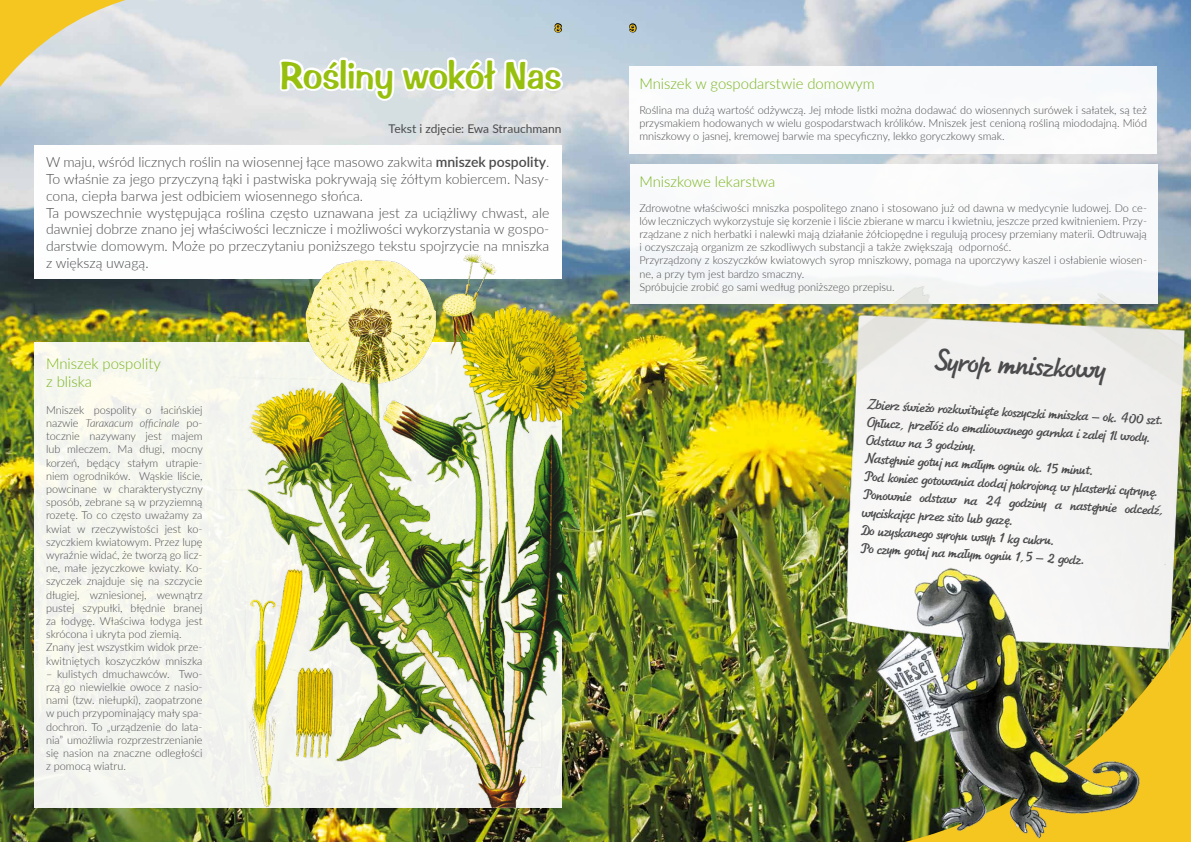
<style>
.page{position:relative;width:1191px;height:842px;background:#fff}
.page>*{position:absolute;margin:0;border:0;box-sizing:border-box;transform-origin:0 0}
.t1{font:36px "Populus EFN";color:#97bf0d}
.t2{font:italic 31px "Studio Script EFN";color:#4b4b4d}
.t3{font:italic 15px/18px "Studio Script EFN";color:#4b4b4d}
.t4{font:300 15px/18px "Lato";color:#7ab51d}
.t5{font:300 14px/16.8px "Lato";color:#4b4b4d}
.t6{font:12px "Lato";letter-spacing:-.005em;color:#4b4b4d}
.t7{font:300 11px/13.2px "Lato";color:#4b4b4d}
.t8{font:10px "Populus EFN";color:#f5c620}
.s1{font-weight:600}
.s2{font-style:italic}
</style>
<div class="page">
<img style="left:0;top:0;width:1191px;height:842px">
<svg style="left:0;top:0;width:171px;height:134px;background:#dad6bc"></svg>
<div style="left:1169px;top:690px;width:22px;height:152px;background:#f5c620"></div>
<div style="left:34px;top:342px;width:527px;height:466px;background:#f4f6ef"></div>
<svg style="left:628px;top:23px;width:9px;height:10px"></svg>
<div style="left:629px;top:66px;width:528px;height:87px;background:#fff"></div>
<svg style="left:277px;top:0;width:288px;height:842px;background:#c7cfc8"></svg>
<div style="left:34px;top:146px;width:527px;height:133px;background:#fff"></div>
<img style="left:225px;top:234px;width:369px;height:582px">
<div style="left:630px;top:164px;width:527px;height:139px;background:#fff"></div>
<img style="left:786px;top:277px;width:405px;height:413px">
<img style="left:803px;top:548px;width:366px;height:294px">
<p class="t8" style="left:555px;top:21px;width:8px">8</p>
<p class="t8" style="left:629px;top:21px;width:8px">9</p>
<h1 class="t1" style="left:280px;top:51px;width:283px">Rośliny wokół Nas</h1>
<h3 class="t4" style="left:639px;top:74px;width:237px">Mniszek w gospodarstwie domowym</h3>
<p class="t7" style="left:639px;top:103px;width:509px;text-align:justify">Roślina ma dużą wartość odżywczą. Jej młode listki można dodawać do wiosennych surówek i sałatek, są też przysmakiem hodowanych w wielu gospodarstwach królików. Mniszek jest cenioną rośliną miododajną. Miód mniszkowy o jasnej, kremowej barwie ma specyficzny, lekko goryczkowy smak.</p>
<h3 class="t4" style="left:639px;top:172px;width:137px">Mniszkowe lekarstwa</h3>
<p class="t6" style="left:388px;top:120px;width:175px">Tekst i zdjęcie: Ewa Strauchmann</p>
<p class="t5" style="left:46px;top:153px;width:505px">W maju, wśród licznych roślin na wiosennej łące masowo zakwita <span class="s1">mniszek pospolity</span>.<br>To właśnie za jego przyczyną łąki i pastwiska pokrywają się żółtym kobiercem. Nasy&shy;cona, ciepła barwa jest odbiciem wiosennego słońca.<br>Ta powszechnie występująca roślina często uznawana jest za uciążliwy chwast, ale dawniej dobrze znano jej właściwości lecznicze i możliwości wykorzystania w gospo&shy;darstwie domowym. Może po przeczytaniu poniższego tekstu spojrzycie na mniszka z większą uwagą.</p>
<p class="t7" style="left:639px;top:201px;width:509px">Zdrowotne właściwości mniszka pospolitego znano i stosowano już od dawna w medycynie ludowej. Do ce&shy;lów leczniczych wykorzystuje się korzenie i liście zbierane w marcu i kwietniu, jeszcze przed kwitnieniem. Przy&shy;rządzane z nich herbatki i nalewki mają działanie żółciopędne i regulują procesy przemiany materii. Odtruwają i oczyszczają organizm ze szkodliwych substancji a także zwiększają odporność.<br>Przyrządzony z koszyczków kwiatowych syrop mniszkowy, pomaga na uporczywy kaszel i osłabienie wiosen&shy;ne, a przy tym jest bardzo smaczny.<br>Spróbujcie zrobić go sami według poniższego przepisu.</p>
<h3 class="t4" style="left:46px;top:354px;width:116px">Mniszek pospolity z bliska</h3>
<p class="t7" style="left:46px;top:403px;width:158px">Mniszek pospolity o łacińskiej nazwie <span class="s2">Taraxacum officinale</span> po&shy;tocznie nazywany jest majem lub mleczem. Ma długi, mocny korzeń, będący stałym utrapie&shy;niem ogrodników. Wąskie liście, powcinane w charakterystyczny sposób, zebrane są w przyziemną rozetę. To co często uważamy za kwiat w rzeczywistości jest ko&shy;szyczkiem kwiatowym. Przez lupę wyraźnie widać, że tworzą go licz&shy;ne, małe języczkowe kwiaty. Ko&shy;szyczek znajduje się na szczycie długiej, wzniesionej, wewnątrz pustej szypułki, błędnie branej za łodygę. Właściwa łodyga jest skrócona i ukryta pod ziemią.<br>Znany jest wszystkim widok prze&shy;kwitniętych koszyczków mniszka</p>
<p class="t7" style="left:46px;top:667px;width:158px;text-align:justify">– kulistych dmuchawców. Two&shy;rzą go niewielkie owoce z nasio&shy;nami (tzw. niełupki), zaopatrzone w puch przypominający mały spa&shy;dochron. To „urządzenie do lata&shy;nia” umożliwia rozprzestrzenianie się nasion na znaczne odległości z pomocą wiatru.</p>
<h2 class="t2" style="left:934px;top:342px;width:173px;rotate:3deg">Syrop mniszkowy</h2>
<p class="t3" style="left:867px;top:395px;width:304px;rotate:3deg">Zbierz świeżo rozkwitnięte koszyczki mniszka – ok. 400 szt.<br>Opłucz, przełóż do emaliowanego garnka i zalej 1l wody.<br>Odstaw na 3 godziny.<br>Następnie gotuj na małym ogniu ok. 15 minut.<br>Pod koniec gotowania dodaj pokrojoną w plasterki cytrynę.<br>Ponownie odstaw na 24 godziny a następnie odcedź, wyciskając przez sito lub gazę.<br>Do uzyskanego syropu wsyp 1 kg cukru.<br>Po czym gotuj na małym ogniu 1,5 – 2 godz.</p>
</div>
